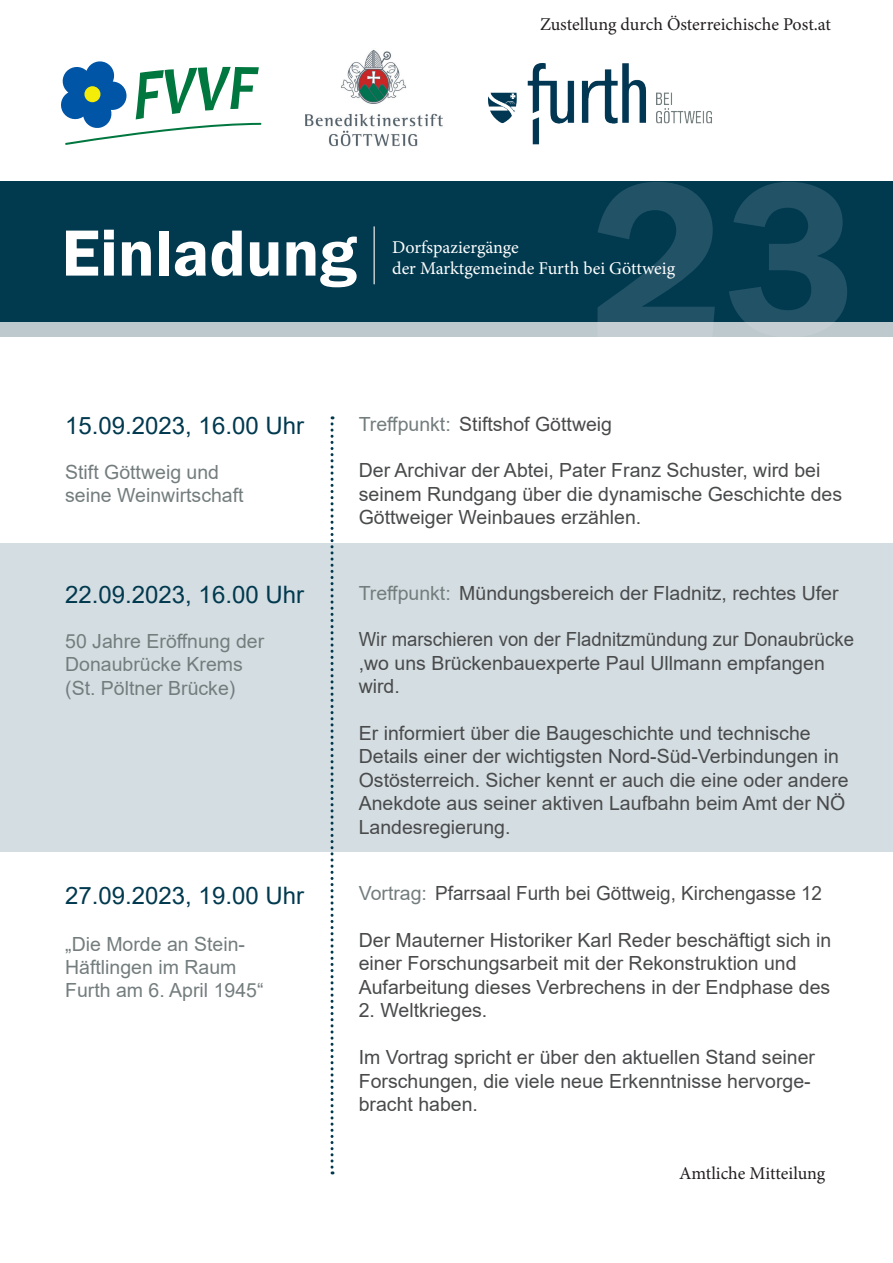
<style>
.page{position:relative;width:893px;height:1263px;background:#fff}
.page>*{position:absolute;margin:0;border:0;box-sizing:border-box;transform-origin:0 0}
.t1{font:600 229.5px "Franklin Gothic";color:#fff}
.t2{font:600 67.5px "Franklin Gothic";color:#fff}
.t3{font:24px "Arial";color:#01394f}
.t4{font:19.5px/23.4px "Arial";color:#494a4b}
.t5{font:19.5px/23.4px "Arial";color:#747d7e}
.t6{font:19.5px/23.4px "Arial";color:#494a4b;scale:.95 1}
.t7{font:18px "Minion Pro";letter-spacing:-.005em;color:#231f20}
.t8{font:18px/21.6px "Minion Pro";color:#fff}
.s1{font-size:226.5px}
.s2{color:#747d7e}
</style>
<div class="page">
<div style="left:0;top:182px;width:893px;height:140px;background:#01394f"></div>
<img style="left:305px;top:50px;width:138px;height:97px">
<img style="left:489px;top:64px;width:223px;height:80px">
<svg style="left:61px;top:61px;width:200px;height:84px"></svg>
<div style="left:0;top:322px;width:893px;height:15px;background:#bdc9cd"></div>
<hr style="left:373px;top:226px;width:2px;height:58px;background:#bdc9cd">
<svg style="left:331px;top:416px;width:3px;height:758px"></svg>
<div style="left:0;top:543px;width:893px;height:309px;background:#d4dde1"></div>
<p class="t7" style="left:540px;top:12px;width:292px">Zustellung durch Österreichische Post.at</p>
<h2 class="t2" style="left:62px;top:211px;width:297px">Einladung</h2>
<h1 class="t1" style="left:590px;top:119px;width:269px">2<span class="s1">3</span></h1>
<p class="t8" style="left:392px;top:236px;width:285px">Dorfspaziergänge<br>der Marktgemeinde Furth bei Göttweig</p>
<p class="t3" style="left:65px;top:409px;width:240px">15.09.2023, 16.00 Uhr</p>
<p class="t5" style="left:65px;top:460px;width:180px">Stift Göttweig und seine Weinwirtschaft</p>
<p class="t3" style="left:65px;top:578px;width:240px">22.09.2023, 16.00 Uhr</p>
<p class="t5" style="left:65px;top:629px;width:201px">50 Jahre Eröffnung der<br>Donaubrücke Krems (St. Pöltner Brücke)</p>
<p class="t3" style="left:65px;top:879px;width:240px">27.09.2023, 19.00 Uhr</p>
<p class="t5" style="left:65px;top:932px;width:200px">„Die Morde an Stein-<br>Häftlingen im Raum<br>Furth am 6. April 1945“</p>
<p class="t4" style="left:359px;top:412px;width:255px"><span class="s2">Treffpunkt:</span> Stiftshof Göttweig</p>
<p class="t4" style="left:359px;top:459px;width:485px">Der Archivar der Abtei, Pater Franz Schuster, wird bei seinem Rundgang über die dynamische Geschichte des<br>Göttweiger Weinbaues erzählen.</p>
<p class="t4" style="left:359px;top:581px;width:481px"><span class="s2">Treffpunkt:</span> Mündungsbereich der Fladnitz, rechtes Ufer</p>
<p class="t6" style="left:359px;top:628px;width:523px">Wir marschieren von der Fladnitzmündung zur Donaubrücke ,wo uns Brückenbauexperte Paul Ullmann empfangen wird.</p>
<p class="t4" style="left:359px;top:721px;width:491px">Er informiert über die Baugeschichte und technische Details einer der wichtigsten Nord-Süd-Verbindungen in Ostösterreich. Sicher kennt er auch die eine oder andere Anekdote aus seiner aktiven Laufbahn beim Amt der NÖ Landesregierung.</p>
<p class="t4" style="left:359px;top:881px;width:465px"><span class="s2">Vortrag:</span> Pfarrsaal Furth bei Göttweig, Kirchengasse 12</p>
<p class="t4" style="left:359px;top:928px;width:474px">Der Mauterner Historiker Karl Reder beschäftigt sich in einer Forschungsarbeit mit der Rekonstruktion und<br>Aufarbeitung dieses Verbrechens in der Endphase des</p>
<p class="t4" style="left:359px;top:998px;width:130px">2. Weltkrieges.</p>
<p class="t4" style="left:359px;top:1045px;width:458px">Im Vortrag spricht er über den aktuellen Stand seiner<br>Forschungen, die viele neue Erkenntnisse hervorge&shy;bracht haben.</p>
<p class="t7" style="left:679px;top:1161px;width:148px">Amtliche Mitteilung</p>
</div>
